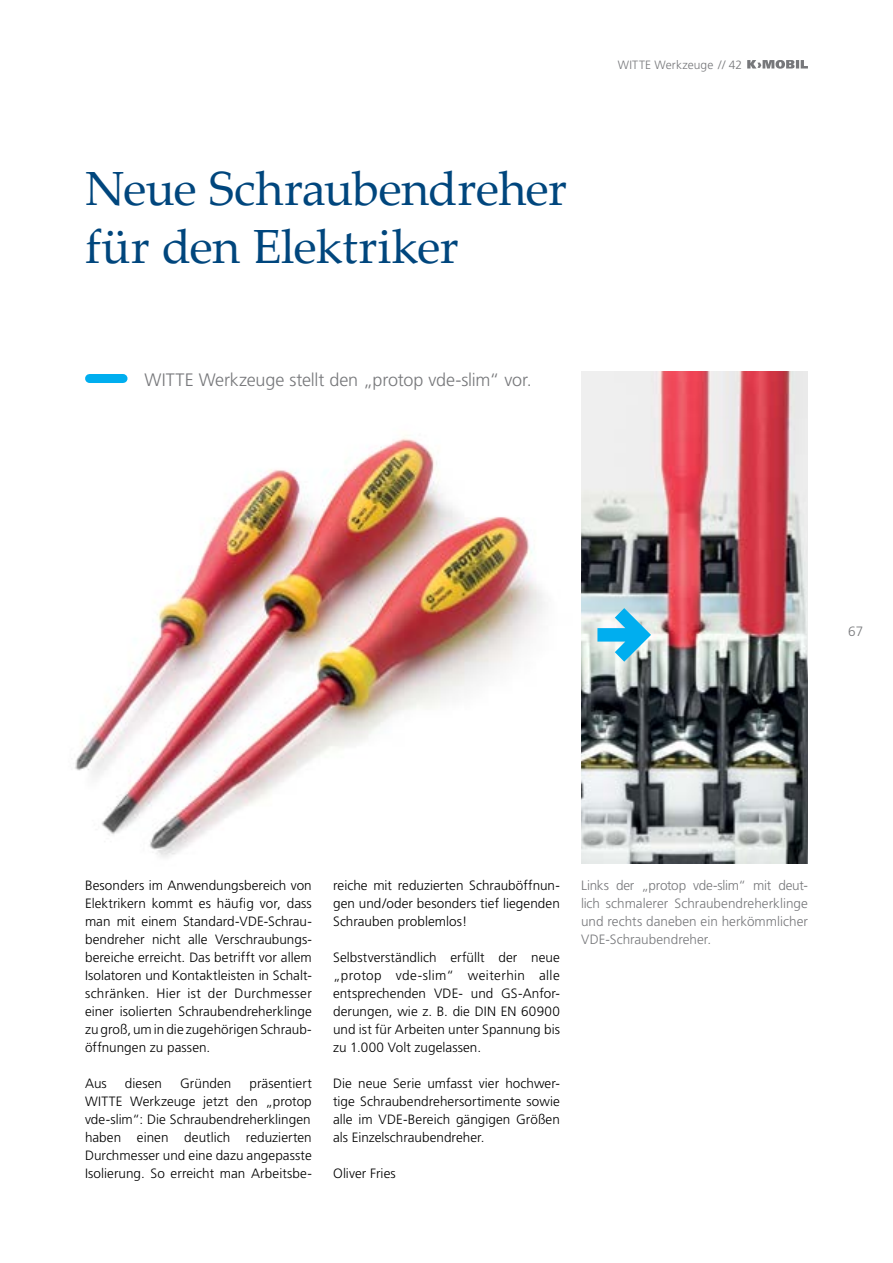
<style>
.page{position:relative;width:893px;height:1263px;background:#fff}
.page>*{position:absolute;margin:0;border:0;box-sizing:border-box;transform-origin:0 0}
.t1{font:48px/57.6px "Palatino Linotype";letter-spacing:-.01em;color:#00467d}
.t2{font:300 18px "Frutiger";letter-spacing:-.01em;color:#77787b}
.t3{font:300 13.5px/18px "Frutiger";letter-spacing:.005em;color:#000;text-align:justify}
.t4{font:300 13.5px/18px "Frutiger";letter-spacing:.005em;color:#77787b;text-align:justify}
.t5{font:300 12px "Frutiger";letter-spacing:.01em;color:#77787b}
</style>
<div class="page">
<svg style="left:747px;top:60px;width:61px;height:9px"></svg>
<img style="left:75px;top:435px;width:470px;height:423px">
<img style="left:581px;top:372px;width:227px;height:492px">
<svg style="left:597px;top:608px;width:54px;height:54px;background:#7acae4"></svg>
<div style="left:90px;top:374px;width:33px;height:9px;background:#00aeef"></div>
<h1 class="t1" style="left:85px;top:158px;width:484px">Neue Schraubendreher für den Elektriker</h1>
<h2 class="t2" style="left:145px;top:370px;width:389px">WITTE Werkzeuge stellt den „protop vde-slim“ vor.</h2>
<p class="t5" style="left:618px;top:58px;width:126px">WITTE Werkzeuge // 42</p>
<p class="t4" style="left:848px;top:622px;width:17px">67</p>
<p class="t3" style="left:85px;top:876px;width:228px">Besonders im Anwendungsbereich von Elektrikern kommt es häufig vor, dass man mit einem Standard-VDE-Schrau&shy;bendreher nicht alle Verschraubungs&shy;bereiche erreicht. Das betrifft vor allem Isolatoren und Kontaktleisten in Schalt&shy;schränken. Hier ist der Durchmesser einer isolierten Schraubendreherklinge zu groß, um in die zugehörigen Schraub&shy;öffnungen zu passen.</p>
<p class="t3" style="left:85px;top:1074px;width:23px">Aus</p>
<p class="t3" style="left:125px;top:1074px;width:39px">diesen</p>
<p class="t3" style="left:180px;top:1074px;width:53px">Gründen</p>
<p class="t3" style="left:85px;top:1074px;width:228px;text-indent:165px">präsentiert WITTE Werkzeuge jetzt den „protop vde-slim“: Die Schraubendreherklingen haben einen deutlich reduzierten Durchmesser und eine dazu angepasste Isolierung. So erreicht man Arbeitsbe-</p>
<p class="t3" style="left:333px;top:876px;width:228px">reiche mit reduzierten Schrauböffnun&shy;gen und/oder besonders tief liegenden Schrauben problemlos!</p>
<p class="t3" style="left:333px;top:948px;width:228px">Selbstverständlich erfüllt der neue „protop vde-slim“ weiterhin alle entsprechenden VDE- und GS-Anfor&shy;derungen, wie z. B. die DIN EN 60900 und ist für Arbeiten unter Spannung bis zu 1.000 Volt zugelassen.</p>
<p class="t3" style="left:333px;top:1074px;width:228px">Die neue Serie umfasst vier hochwer&shy;tige Schraubendrehersortimente sowie alle im VDE-Bereich gängigen Größen als Einzelschraubendreher.</p>
<p class="t3" style="left:333px;top:1164px;width:64px">Oliver Fries</p>
<p class="t4" style="left:581px;top:876px;width:228px">Links der „protop vde-slim“ mit deut&shy;lich schmalerer Schraubendreherklinge und rechts daneben ein herkömmlicher VDE-Schraubendreher.</p>
</div>
